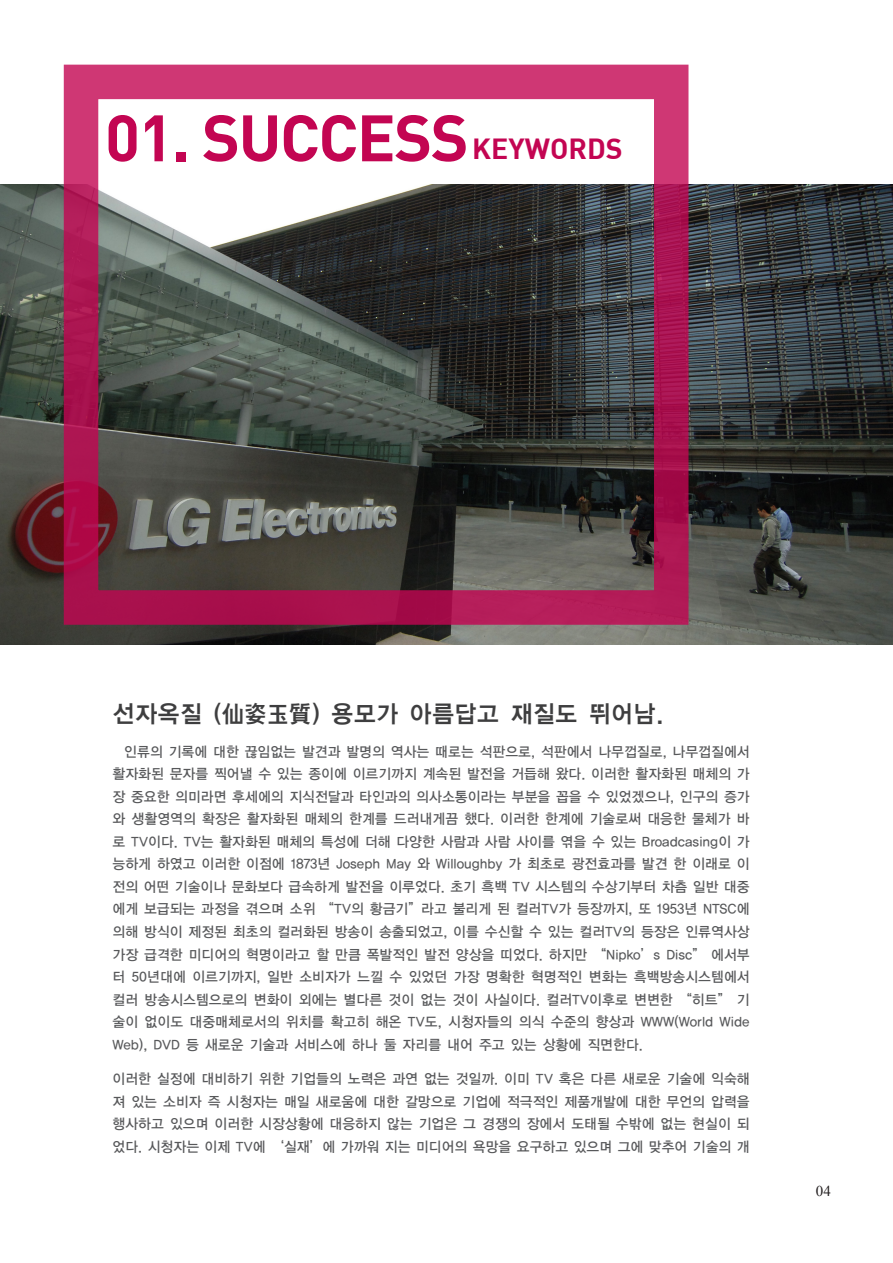
<style>
.page{position:relative;width:893px;height:1263px;background:#fff}
.page>*{position:absolute;margin:0;border:0;box-sizing:border-box;transform-origin:0 0}
.t1{font:64.5px "Dinbol";letter-spacing:-.025em;color:#c30552}
.t2{font:28.5px "Dinbol";color:#c30552}
.t3{font:24px "YDIYGO140 KSCPC EUC H";letter-spacing:-.025em;color:#3e3e3f;scale:.96 1}
.t4{font:15px "Times New Roman";color:#231f20}
.t5{font:14.1px/22.5px "YDIYGO130 KSCPC EUC H";letter-spacing:-.05em;color:#57585a;text-align:justify;scale:.96 1}
</style>
<div class="page">
<img style="left:0;top:184px;width:893px;height:461px">
<div style="left:64px;top:65px;width:624px;height:560px;border:34px solid #c30552"></div>
<p class="t1" style="left:105px;top:96px;width:365px">01. SUCCESS</p>
<p class="t2" style="left:472px;top:130px;width:152px">KEYWORDS</p>
<p class="t3" style="left:112px;top:700px;width:576px">선자옥질 (仙姿玉質) 용모가 아름답고 재질도 뛰어남.</p>
<p class="t5" style="left:112px;top:741px;width:666px;text-indent:12px">인류의 기록에 대한 끊임없는 발견과 발명의 역사는 때로는 석판으로, 석판에서 나무껍질로, 나무껍질에서 활자화된 문자를 찍어낼 수 있는 종이에 이르기까지 계속된 발전을 거듭해 왔다. 이러한 활자화된 매체의 가 장 중요한 의미라면 후세에의 지식전달과 타인과의 의사소통이라는 부분을 꼽을 수 있었겠으나, 인구의 증가 와 생활영역의 확장은 활자화된 매체의 한계를 드러내게끔 했다. 이러한 한계에 기술로써 대응한 물체가 바 로 TV이다. TV는 활자화된 매체의 특성에 더해 다양한 사람과 사람 사이를 엮을 수 있는 Broadcasing이 가 능하게 하였고 이러한 이점에 1873년 Joseph May 와 Willoughby 가 최초로 광전효과를 발견 한 이래로 이 전의 어떤 기술이나 문화보다 급속하게 발전을 이루었다. 초기 흑백 TV 시스템의 수상기부터 차츰 일반 대중 에게 보급되는 과정을 겪으며 소위 “TV의 황금기”라고 불리게 된 컬러TV가 등장까지, 또 1953년 NTSC에 의해 방식이 제정된 최초의 컬러화된 방송이 송출되었고, 이를 수신할 수 있는 컬러TV의 등장은 인류역사상 가장 급격한 미디어의 혁명이라고 할 만큼 폭발적인 발전 양상을 띠었다. 하지만 “Nipko’s Disc” 에서부 터 50년대에 이르기까지, 일반 소비자가 느낄 수 있었던 가장 명확한 혁명적인 변화는 흑백방송시스템에서 컬러 방송시스템으로의 변화이 외에는 별다른 것이 없는 것이 사실이다. 컬러TV이후로 변변한 “히트” 기 술이 없이도 대중매체로서의 위치를 확고히 해온 TV도, 시청자들의 의식 수준의 향상과 WWW(World Wide Web), DVD 등 새로운 기술과 서비스에 하나 둘 자리를 내어 주고 있는 상황에 직면한다.</p>
<p class="t5" style="left:112px;top:1068px;width:666px">이러한 실정에 대비하기 위한 기업들의 노력은 과연 없는 것일까. 이미 TV 혹은 다른 새로운 기술에 익숙해 져 있는 소비자 즉 시청자는 매일 새로움에 대한 갈망으로 기업에 적극적인 제품개발에 대한 무언의 압력을 행사하고 있으며 이러한 시장상황에 대응하지 않는 기업은 그 경쟁의 장에서 도태될 수밖에 없는 현실이 되 었다. 시청자는 이제 TV에 ‘실재’에 가까워 지는 미디어의 욕망을 요구하고 있으며 그에 맞추어 기술의 개</p>
<p class="t4" style="left:816px;top:1181px;width:16px">04</p>
</div>
